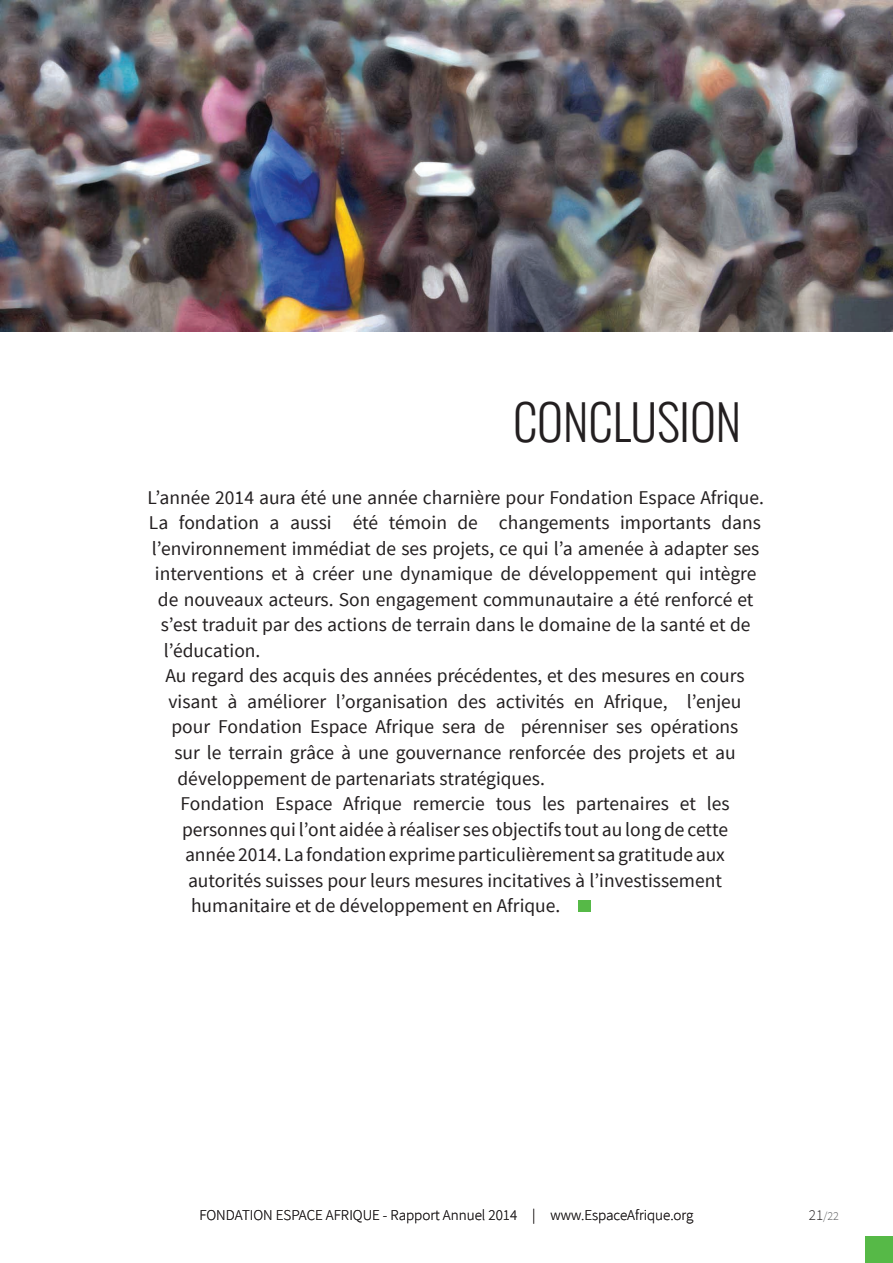
<style>
.page{position:relative;width:893px;height:1263px;background:#fff}
.page>*{position:absolute;margin:0;border:0;box-sizing:border-box;transform-origin:0 0}
.t1{font:300 48px "Oswald";color:#231f20}
.t2{font:19.5px "Source Sans Pro";color:#231f20}
.t3{font:300 15px "Source Sans Pro";color:#231f20}
.t4{font:300 12px "Source Sans Pro";color:#57585a}
.s1{font-size:15px;color:#231f20}
</style>
<div class="page">
<div style="left:866px;top:1236px;width:27px;height:27px;background:#56b947"></div>
<img style="left:0;top:0;width:893px;height:332px">
<div style="left:578px;top:900px;width:13px;height:11px;background:#56b947"></div>
<h1 class="t1" style="left:513px;top:387px;width:230px">CONCLUSION</h1>
<p class="t2" style="left:147px;top:485px;width:618px">L’année 2014 aura été une année charnière pour Fondation Espace Afrique.</p>
<p class="t2" style="left:149px;top:511px;width:614px">La fondation a aussi été témoin de changements importants dans</p>
<p class="t2" style="left:152px;top:536px;width:609px">l’environnement immédiat de ses projets, ce qui l’a amenée à adapter ses</p>
<p class="t2" style="left:155px;top:562px;width:603px">interventions et à créer une dynamique de développement qui intègre</p>
<p class="t2" style="left:158px;top:587px;width:597px">de nouveaux acteurs. Son engagement communautaire a été renforcé et</p>
<p class="t2" style="left:161px;top:613px;width:591px">s’est traduit par des actions de terrain dans le domaine de la santé et de</p>
<p class="t2" style="left:164px;top:638px;width:98px">l’éducation.</p>
<p class="t2" style="left:165px;top:664px;width:580px">Au regard des acquis des années précédentes, et des mesures en cours</p>
<p class="t2" style="left:168px;top:689px;width:574px">visant à améliorer l’organisation des activités en Afrique, l’enjeu</p>
<p class="t2" style="left:171px;top:715px;width:568px">pour Fondation Espace Afrique sera de pérenniser ses opérations</p>
<p class="t2" style="left:174px;top:740px;width:563px">sur le terrain grâce à une gouvernance renforcée des projets et au</p>
<p class="t2" style="left:177px;top:766px;width:369px">développement de partenariats stratégiques.</p>
<p class="t2" style="left:180px;top:791px;width:551px">Fondation Espace Afrique remercie tous les partenaires et les</p>
<p class="t2" style="left:182px;top:817px;width:548px">personnes qui l’ont aidée à réaliser ses objectifs tout au long de cette</p>
<p class="t2" style="left:185px;top:842px;width:541px">année 2014. La fondation exprime particulièrement sa gratitude aux</p>
<p class="t2" style="left:188px;top:868px;width:535px">autorités suisses pour leurs mesures incitatives à l’investissement</p>
<p class="t2" style="left:191px;top:893px;width:371px">humanitaire et de développement en Afrique.</p>
<p class="t3" style="left:200px;top:1206px;width:495px">FONDATION ESPACE AFRIQUE - Rapport Annuel 2014 | www.EspaceAfrique.org</p>
<p class="t4" style="left:809px;top:1209px;width:32px"><span class="s1">21</span>/22</p>
</div>
